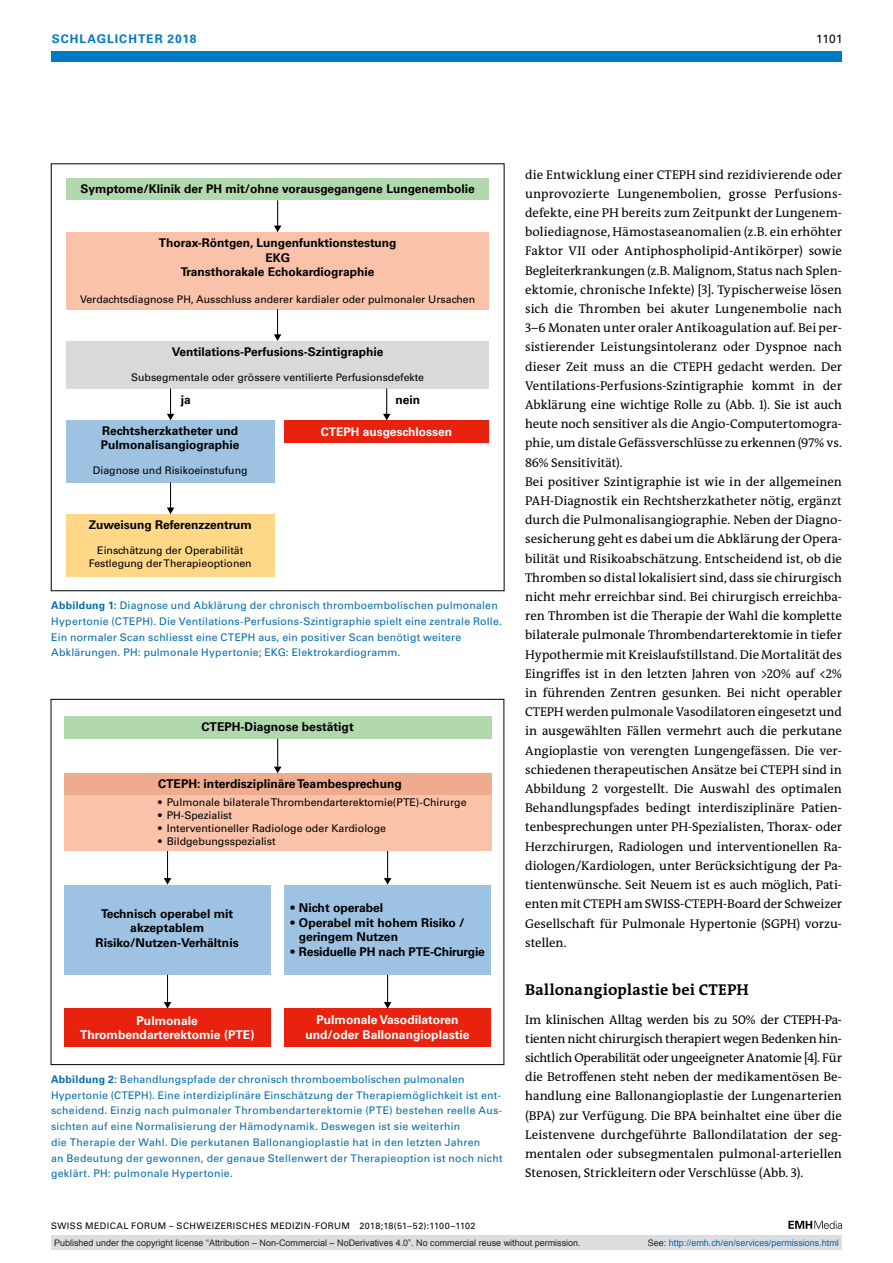
<style>
.page{position:relative;width:893px;height:1263px;background:#fff}
.page>*{position:absolute;margin:0;border:0;box-sizing:border-box;transform-origin:0 0}
.t1{font:700 15.75px "The Antiqua B W7";letter-spacing:.015em;color:#000}
.t2{font:12.75px/19.2px "The Antiqua B W5 Plain";color:#000}
.t3{font:700 12.15px/14.5px "Univers LT Std";color:#000;text-align:center}
.t4{font:700 12.15px/14.5px "Univers LT Std";color:#fff;text-align:center}
.t5{font:700 12px/14.4px "Univers LT Std";color:#000;text-align:center}
.t6{font:700 12px "Univers LT Std";color:#fff}
.t7{font:700 12px "Univers LT Std";letter-spacing:.07em;color:#007ac2}
.t8{font:12px "Univers LT Std";color:#000}
.t9{font:10.65px "Univers LT Std";color:#000}
.t10{font:10.5px/15.8px "Univers LT Std";letter-spacing:.025em;color:#006dad}
.t11{font:10.5px/12.6px "Univers LT Std";color:#000;text-align:center}
.t12{font:9px "Arial";color:#231f20}
.t13{font:9px "Univers LT Std";letter-spacing:.045em;color:#000}
.t14{font:9px "Arial";color:#0166b3}
.s1{font-weight:700}
.s2{font-weight:400}
.s3{color:#231f20}
</style>
<div class="page">
<div style="left:51px;top:51px;width:791px;height:11px;background:#007ac2"></div>
<svg style="left:788px;top:1221px;width:54px;height:8px"></svg>
<div style="left:66px;top:420px;width:209px;height:62px;background:#9dc2e2"></div>
<div style="left:66px;top:341px;width:423px;height:48px;background:#d8dada"></div>
<div style="left:66px;top:178px;width:423px;height:22px;background:#b2d8ad"></div>
<div style="left:66px;top:232px;width:423px;height:77px;background:#f9c2a9"></div>
<div style="left:284px;top:420px;width:205px;height:23px;background:#e8220e"></div>
<div style="left:66px;top:514px;width:209px;height:62px;background:#fed787"></div>
<svg style="left:167px;top:389px;width:7px;height:31px"></svg>
<svg style="left:274px;top:200px;width:7px;height:32px"></svg>
<svg style="left:274px;top:309px;width:7px;height:32px"></svg>
<svg style="left:383px;top:389px;width:7px;height:31px"></svg>
<svg style="left:167px;top:482px;width:7px;height:32px"></svg>
<div style="left:284px;top:1008px;width:207px;height:39px;background:#e8220e"></div>
<div style="left:285px;top:885px;width:206px;height:90px;background:#9dc2e2"></div>
<div style="left:64px;top:717px;width:427px;height:22px;background:#b2d8ad"></div>
<div style="left:64px;top:773px;width:427px;height:78px;background:#f9c2a9"></div>
<div style="left:64px;top:1008px;width:207px;height:39px;background:#e8220e"></div>
<div style="left:64px;top:885px;width:206px;height:90px;background:#9dc2e2"></div>
<div style="left:64px;top:773px;width:427px;height:22px;background:#eeab8e"></div>
<svg style="left:384px;top:975px;width:7px;height:33px"></svg>
<svg style="left:164px;top:975px;width:7px;height:33px"></svg>
<svg style="left:164px;top:851px;width:7px;height:33px"></svg>
<svg style="left:274px;top:739px;width:7px;height:34px"></svg>
<svg style="left:384px;top:851px;width:7px;height:33px"></svg>
<div style="left:51px;top:1235px;width:791px;height:15px;background:#dcdddf"></div>
<p class="t7" style="left:52px;top:31px;width:19px">Schlaglichter</p>
<p class="t7" style="left:168px;top:31px;width:30px">2018</p>
<p class="t8" style="left:816px;top:31px;width:28px">1101</p>
<p class="t5" style="left:81px;top:182px;width:396px">Symptome/Klinik der PH mit/ohne vorausgegangene Lungenembolie</p>
<p class="t5" style="left:159px;top:236px;width:239px">Thorax-Röntgen, Lungenfunktionstestung<br>EKG<br>Transthorakale Echokardiographie</p>
<p class="t11" style="left:80px;top:293px;width:396px">Verdachtsdiagnose PH, Ausschluss anderer kardialer oder pulmonaler Ursachen</p>
<p class="t5" style="left:172px;top:345px;width:213px">Ventilations-Perfusions-Szintigraphie</p>
<p class="t11" style="left:131px;top:371px;width:294px">Subsegmentale oder grössere ventilierte Perfusionsdefekte</p>
<p class="t5" style="left:181px;top:392px;width:12px">ja</p>
<p class="t5" style="left:396px;top:392px;width:26px">nein</p>
<p class="t5" style="left:101px;top:423px;width:140px;text-align:left">Rechtsherzkatheter und<br>Pulmonalisangiographie</p>
<p class="t11" style="left:93px;top:464px;width:156px">Diagnose und Risikoeinstufung</p>
<p class="t5" style="left:89px;top:518px;width:164px">Zuweisung Referenzzentrum</p>
<p class="t11" style="left:89px;top:544px;width:165px">Einschätzung der Operabilität<br>Festlegung der Therapieoptionen</p>
<p class="t6" style="left:321px;top:425px;width:133px">CTEPH ausgeschlossen</p>
<p class="t10" style="left:51px;top:597px;width:452px"><span class="s1">Abbildung 1:</span> Diagnose und Abklärung der chronisch thromboembolischen pulmonalen Hypertonie (CTEPH). Die Ventilations-Perfusions-Szintigraphie spielt eine zentrale Rolle.<br>Ein normaler Scan schliesst eine CTEPH aus, ein positiver Scan benötigt weitere Abklärungen. PH: pulmonale Hypertonie; EKG: Elektrokardiogramm.</p>
<p class="t3" style="left:201px;top:720px;width:154px">CTEPH-Diagnose bestätigt</p>
<p class="t3" style="left:158px;top:777px;width:245px">CTEPH: interdisziplinäre Teambesprechung</p>
<p class="t9" style="left:158px;top:796px;width:310px">• Pulmonale bilaterale Thrombendarterektomie(PTE)-Chirurge</p>
<p class="t9" style="left:158px;top:809px;width:75px">• PH-Spezialist</p>
<p class="t9" style="left:158px;top:822px;width:229px">• Interventioneller Radiologe oder Kardiologe</p>
<p class="t9" style="left:158px;top:834px;width:119px">• Bildgebungsspezialist</p>
<p class="t3" style="left:96px;top:906px;width:145px">Technisch operabel mit akzeptablem<br>Risiko/Nutzen-Verhältnis</p>
<p class="t3" style="left:290px;top:901px;width:94px"><span class="s2">•</span> Nicht operabel</p>
<p class="t3" style="left:299px;top:915px;width:167px;text-align:left;text-indent:-9px"><span class="s2">•</span> Operabel mit hohem Risiko / geringem Nutzen</p>
<p class="t3" style="left:290px;top:944px;width:196px"><span class="s2">•</span> Residuelle PH nach PTE-Chirurgie</p>
<p class="t4" style="left:80px;top:1013px;width:176px">Pulmonale<br>Thrombendarterektomie (PTE)</p>
<p class="t4" style="left:305px;top:1013px;width:166px">Pulmonale Vasodilatoren und/oder Ballonangioplastie</p>
<p class="t10" style="left:51px;top:1071px;width:453px"><span class="s1">Abbildung 2:</span> Behandlungspfade der chronisch thromboembolischen pulmonalen Hypertonie (CTEPH). Eine interdiziplinäre Einschätzung der Therapiemöglichkeit ist ent&shy;scheidend. Einzig nach pulmonaler Thrombendarterektomie (PTE) bestehen reelle Aus&shy;sichten auf eine Normalisierung der Hämodynamik. Deswegen ist sie weiterhin<br>die Therapie der Wahl. Die perkutanen Ballonangioplastie hat in den letzten Jahren<br>an Bedeutung der gewonnen, der genaue Stellenwert der Therapieoption ist noch nicht geklärt. PH: pulmonale Hypertonie.</p>
<p class="t13" style="left:51px;top:1220px;width:426px">SWISS MEDICAL FORUM – SCHWEIZERISCHES MEDIZIN-FORUM 2018;18(51–52):1100–1102</p>
<p class="t2" style="left:525px;top:165px;width:318px">die Entwicklung einer CTEPH sind rezidivierende oder unprovozierte Lungenembolien, grosse Perfusions&shy;defekte, eine PH bereits zum Zeitpunkt der Lungenem&shy;boliediagnose, Hämostaseanomalien (z.B. ein erhöhter Faktor VII oder Antiphospholipid-Antikörper) sowie Begleiterkrankungen (z.B. Malignom, Status nach Splen&shy;ektomie, chronische Infekte) [3]. Typischerweise lösen sich die Thromben bei akuter Lungenembolie nach 3–6 Monaten unter oraler Antikoagulation auf. Bei per&shy;sistierender Leistungsintoleranz oder Dyspnoe nach dieser Zeit muss an die CTEPH gedacht werden. Der Ventilations-Perfusions-Szintigraphie kommt in der Abklärung eine wichtige Rolle zu (Abb. 1). Sie ist auch heute noch sensitiver als die Angio-Computertomogra&shy;phie, um distale Gefässverschlüsse zu erkennen (97% vs.<br>86% Sensitivität).<br>Bei positiver Szintigraphie ist wie in der allgemeinen PAH-Diagnostik ein Rechtsherzkatheter nötig, ergänzt durch die Pulmonalisangiographie. Neben der Diagno&shy;sesicherung geht es dabei um die Abklärung der Opera&shy;bilität und Risikoabschätzung. Entscheidend ist, ob die Thromben so distal lokalisiert sind, dass sie chirurgisch nicht mehr erreichbar sind. Bei chirurgisch erreichba&shy;ren Thromben ist die Therapie der Wahl die komplette bilaterale pulmonale Thrombendarterektomie in tiefer Hypothermie mit Kreislaufstillstand. Die Mortalität des Eingriffes ist in den letzten Jahren von &gt;20% auf &lt;2% in führenden Zentren gesunken. Bei nicht operabler CTEPH werden pulmonale Vasodilatoren eingesetzt und in ausgewählten Fällen vermehrt auch die perkutane Angioplastie von verengten Lungengefässen. Die ver&shy;schiedenen therapeutischen Ansätze bei CTEPH sind in Abbildung 2 vorgestellt. Die Auswahl des optimalen Behandlungspfades bedingt interdisziplinäre Patien&shy;tenbesprechungen unter PH-Spezialisten, Thorax- oder Herzchirurgen, Radiologen und interventionellen Ra&shy;diologen/Kardiologen, unter Berücksichtigung der Pa&shy;tientenwünsche. Seit Neuem ist es auch möglich, Pati&shy;enten mit CTEPH am SWISS-CTEPH-Board der Schweizer Gesellschaft für Pulmonale Hypertonie (SGPH) vorzu&shy;stellen.</p>
<p class="t1" style="left:525px;top:979px;width:225px">Ballonangioplastie bei CTEPH</p>
<p class="t2" style="left:525px;top:1010px;width:318px;text-align:justify">Im klinischen Alltag werden bis zu 50% der CTEPH-Pa&shy;tienten nicht chirurgisch therapiert wegen Bedenken hin&shy;sichtlich Operabilität oder ungeeigneter Anatomie [4]. Für die Betroffenen steht neben der medikamentösen Be&shy;handlung eine Ballonangioplastie der Lungenarterien (BPA) zur Verfügung. Die BPA beinhaltet eine über die Leistenvene durchgeführte Ballondilatation der seg&shy;mentalen oder subsegmentalen pulmonal-arteriellen Stenosen, Strickleitern oder Verschlüsse (Abb. 3).</p>
<p class="t12" style="left:54px;top:1237px;width:528px">Published under the copyright license “Attribution – Non-Commercial – NoDerivatives 4.0”. No commercial reuse without permission.</p>
<p class="t14" style="left:648px;top:1237px;width:193px"><span class="s3">See:</span> http://emh.ch/en/services/permissions.html</p>
</div>
